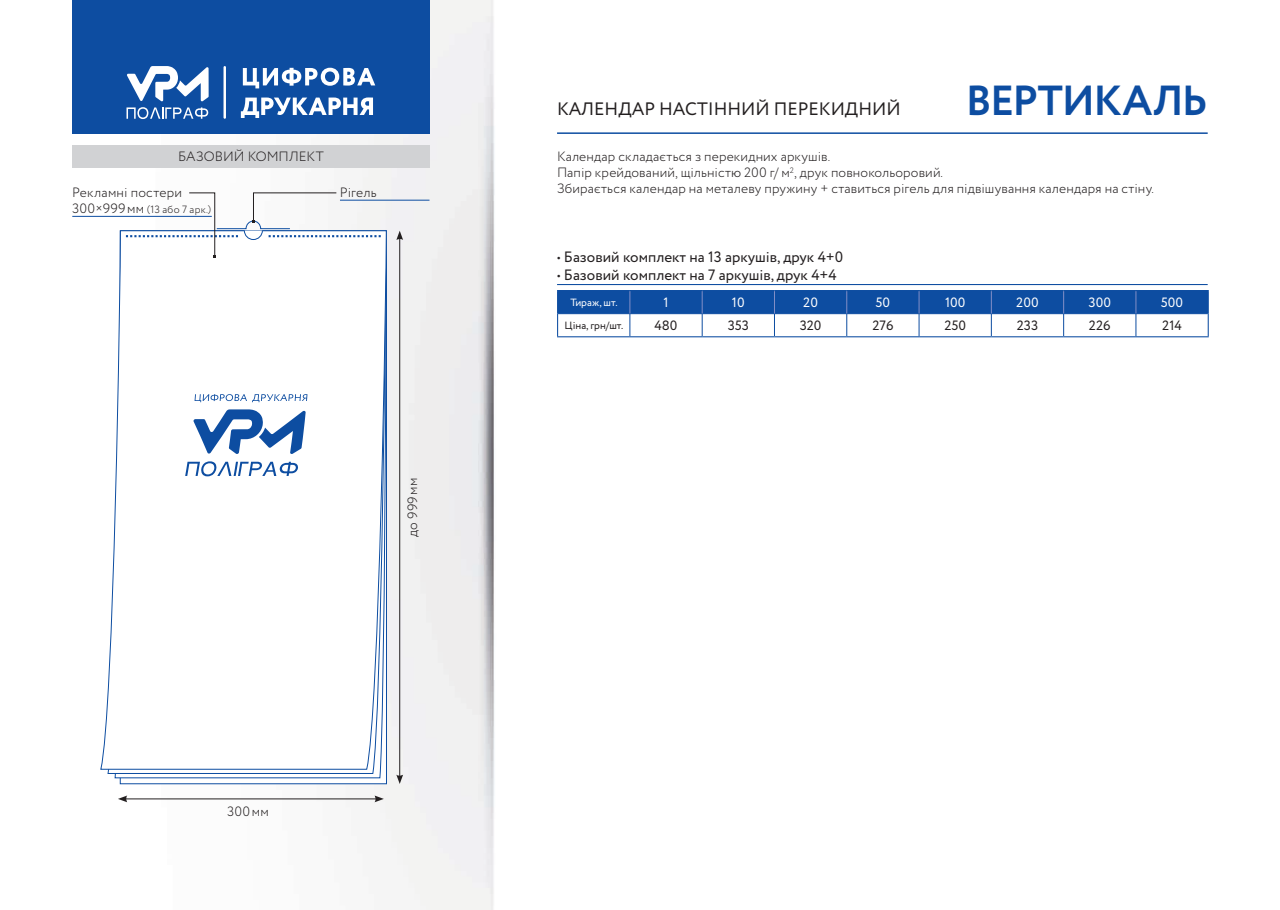
<style>
.page{position:relative;width:1280px;height:910px;background:#fff}
.page>*{position:absolute;margin:0;border:0;box-sizing:border-box;transform-origin:0 0}
.t1{font:700 42px "Circe";letter-spacing:-.035em;color:#0d4da1}
.t2{font:18px "Circe";color:#231f20}
.t3{font:15px "Circe";color:#231f20}
.t4{font:300 13.5px/16.2px "Circe";letter-spacing:.01em;color:#231f20}
.t5{font:13.5px "Circe";color:#231f20}
.t6{font:13.5px "Circe";color:#fff}
.t7{font:300 10.5px "Circe";letter-spacing:.025em;color:#231f20}
.t8{font:10.5px "Circe";color:#231f20}
.t9{font:10.5px "Circe";color:#fff}
.s1{font-size:13.5px}
</style>
<div class="page">
<img style="left:72px;top:0;width:1137px;height:910px">
<div style="left:72px;top:0;width:357px;height:133px;background:#0d4da1"></div>
<svg style="left:100px;top:66px;width:287px;height:707px"></svg>
<svg style="left:185px;top:394px;width:124px;height:94px"></svg>
<div style="left:72px;top:145px;width:357px;height:22px;background:#d1d2d4"></div>
<hr style="left:340px;top:200px;width:89px;height:1px;background:#0d4da1">
<hr style="left:72px;top:216px;width:140px;height:1px;background:#0d4da1">
<svg style="left:126px;top:192px;width:255px;height:66px"></svg>
<hr style="left:399px;top:238px;width:1px;height:539px;background:#231f20">
<svg style="left:396px;top:231px;width:7px;height:9px"></svg>
<svg style="left:396px;top:775px;width:7px;height:9px"></svg>
<hr style="left:125px;top:799px;width:252px;height:1px;background:#231f20">
<svg style="left:374px;top:795px;width:10px;height:7px"></svg>
<svg style="left:118px;top:795px;width:9px;height:7px"></svg>
<hr style="left:557px;top:284px;width:651px;height:1px;background:#0d4da1">
<hr style="left:557px;top:290px;width:73px;height:1px;background:#0d4da1">
<hr style="left:630px;top:290px;width:72px;height:1px;background:#0d4da1">
<hr style="left:702px;top:290px;width:72px;height:1px;background:#0d4da1">
<hr style="left:774px;top:290px;width:73px;height:1px;background:#0d4da1">
<hr style="left:847px;top:290px;width:72px;height:1px;background:#0d4da1">
<hr style="left:919px;top:290px;width:72px;height:1px;background:#0d4da1">
<hr style="left:991px;top:290px;width:73px;height:1px;background:#0d4da1">
<hr style="left:1064px;top:290px;width:72px;height:1px;background:#0d4da1">
<hr style="left:1136px;top:290px;width:73px;height:1px;background:#0d4da1">
<svg style="left:557px;top:291px;width:652px;height:45px"></svg>
<hr style="left:557px;top:336px;width:73px;height:1px;background:#0d4da1">
<hr style="left:630px;top:336px;width:72px;height:1px;background:#0d4da1">
<hr style="left:702px;top:336px;width:72px;height:1px;background:#0d4da1">
<hr style="left:774px;top:336px;width:73px;height:1px;background:#0d4da1">
<hr style="left:847px;top:336px;width:72px;height:1px;background:#0d4da1">
<hr style="left:919px;top:336px;width:72px;height:1px;background:#0d4da1">
<hr style="left:991px;top:336px;width:73px;height:1px;background:#0d4da1">
<hr style="left:1064px;top:336px;width:72px;height:1px;background:#0d4da1">
<hr style="left:1136px;top:336px;width:73px;height:1px;background:#0d4da1">
<hr style="left:557px;top:132px;width:651px;height:2px;background:#0d4da1">
<p class="t4" style="left:178px;top:149px;width:147px">БАЗОВИЙ КОМПЛЕКТ</p>
<p class="t4" style="left:72px;top:184px;width:111px">Рекламні постери</p>
<p class="t4" style="left:340px;top:184px;width:38px">Рігель</p>
<p class="t7" style="left:72px;top:203px;width:140px"><span class="s1">300×999мм</span> (13 або 7 арк.)</p>
<p class="t4" style="left:405px;top:537px;width:61px;rotate:-90deg">до 999мм</p>
<p class="t4" style="left:227px;top:804px;width:43px">300мм</p>
<h1 class="t1" style="left:966px;top:72px;width:243px">ВЕРТИКАЛЬ</h1>
<p class="t4" style="left:557px;top:149px;width:598px">Календар складається з перекидних аркушів.<br>Папір крейдований, щільністю 200 г/ м<sup>2</sup>, друк повнокольоровий.<br>Збирається календар на металеву пружину + ставиться рігель для підвішування календаря на стіну.</p>
<h2 class="t2" style="left:557px;top:97px;width:345px">КАЛЕНДАР НАСТІННИЙ ПЕРЕКИДНИЙ</h2>
<p class="t3" style="left:557px;top:247px;width:288px">• Базовий комплект на 13 аркушів, друк 4+0</p>
<p class="t3" style="left:557px;top:265px;width:281px">• Базовий комплект на 7 аркушів, друк 4+4</p>
<p class="t9" style="left:570px;top:295px;width:49px">Тираж, шт.</p>
<p class="t6" style="left:663px;top:294px;width:7px">1</p>
<p class="t6" style="left:732px;top:294px;width:14px">10</p>
<p class="t6" style="left:803px;top:294px;width:16px">20</p>
<p class="t6" style="left:876px;top:294px;width:16px">50</p>
<p class="t6" style="left:945px;top:294px;width:22px">100</p>
<p class="t6" style="left:1016px;top:294px;width:24px">200</p>
<p class="t6" style="left:1088px;top:294px;width:24px">300</p>
<p class="t6" style="left:1161px;top:294px;width:24px">500</p>
<p class="t8" style="left:565px;top:318px;width:60px">Ціна, грн/шт.</p>
<p class="t5" style="left:654px;top:317px;width:25px">480</p>
<p class="t5" style="left:728px;top:317px;width:23px">353</p>
<p class="t5" style="left:800px;top:317px;width:23px">320</p>
<p class="t5" style="left:872px;top:317px;width:23px">276</p>
<p class="t5" style="left:944px;top:317px;width:23px">250</p>
<p class="t5" style="left:1017px;top:317px;width:23px">233</p>
<p class="t5" style="left:1089px;top:317px;width:23px">226</p>
<p class="t5" style="left:1162px;top:317px;width:21px">214</p>
</div>
